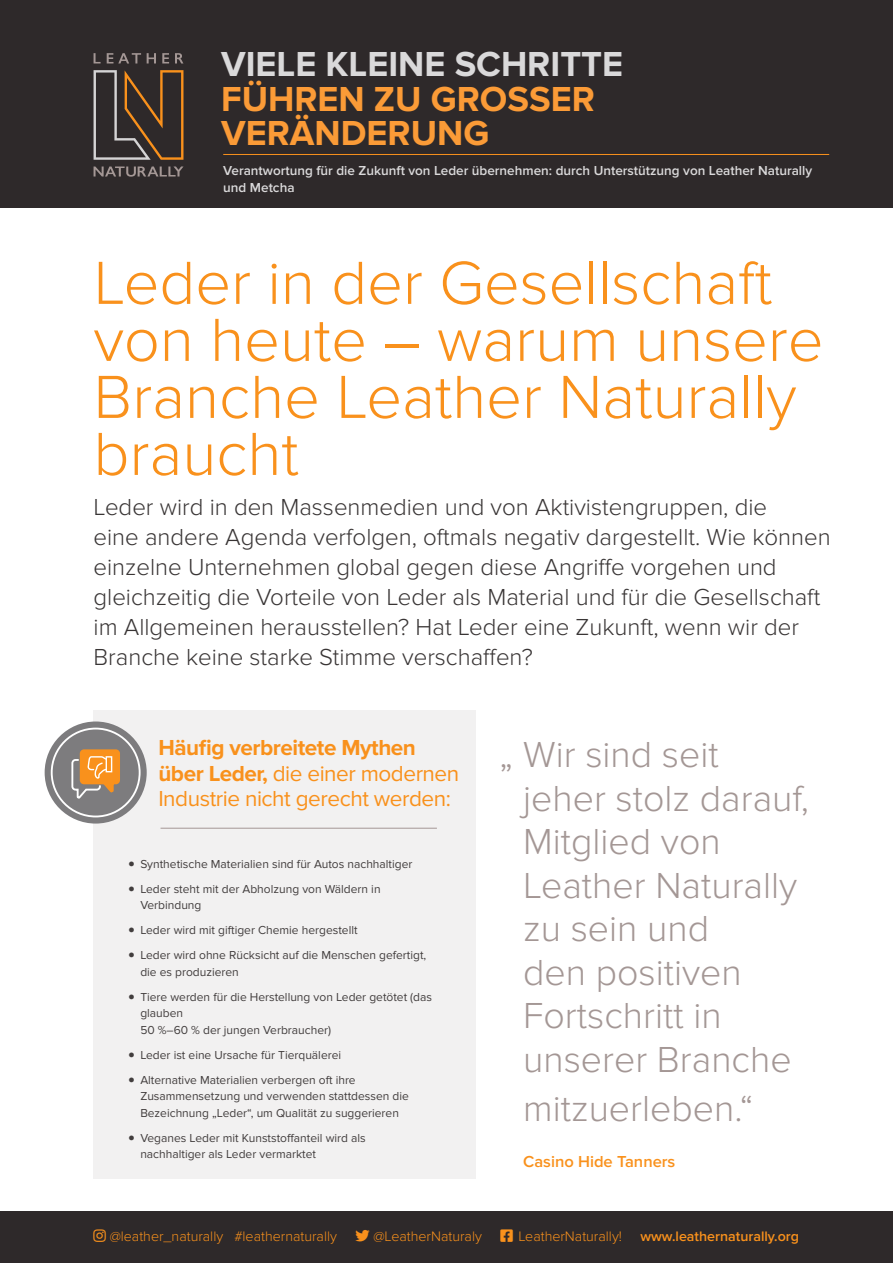
<style>
.page{position:relative;width:893px;height:1263px;background:#fff}
.page>*{position:absolute;margin:0;border:0;box-sizing:border-box;transform-origin:0 0}
.t1{font:300 63px/57px "Proxima Nova";color:#f9911c}
.t2{font:300 37.5px/43.5px "Proxima Nova";color:#a49795}
.t3{font:700 36px/34.5px "Proxima Nova";color:#fb9b37}
.t4{font:700 36px "Proxima Nova";color:#dad9da}
.t5{font:300 24px/30px "Proxima Nova";color:#393535}
.t6{font:22.5px/25.5px "Proxima Nova";letter-spacing:-.02em;color:#f9911c}
.t7{font:600 16.5px "Proxima Nova";color:#f9911c}
.t8{font:300 14.25px "Proxima Nova";color:#f9911c}
.t9{font:600 14.25px "Proxima Nova";color:#f9911c}
.t10{font:600 13.5px/16.2px "Proxima Nova";color:#dad9da}
.t11{font:12px/16.5px "Proxima Nova";color:#241f1f}
.s1{font-weight:700}
.s2{font-weight:600;font-size:21px}
</style>
<div class="page">
<div style="left:0;top:0;width:893px;height:208px;background:#2e292a"></div>
<div style="left:0;top:1212px;width:893px;height:51px;background:#2e292a"></div>
<hr style="left:223px;top:154px;width:606px;height:1px;background:#f9911c">
<svg style="left:94px;top:70px;width:89px;height:90px"></svg>
<svg style="left:94px;top:53px;width:7px;height:10px"></svg>
<svg style="left:107px;top:53px;width:34px;height:10px"></svg>
<svg style="left:147px;top:53px;width:9px;height:10px"></svg>
<svg style="left:162px;top:53px;width:7px;height:10px"></svg>
<svg style="left:175px;top:53px;width:8px;height:10px"></svg>
<svg style="left:94px;top:166px;width:90px;height:11px"></svg>
<div style="left:94px;top:710px;width:382px;height:469px;background:#f2f1f1"></div>
<hr style="left:161px;top:828px;width:276px;height:1px;background:#a49795">
<div style="left:45px;top:721px;width:102px;height:102px;background:#7d7c7e;border-radius:50%"></div>
<div style="left:51px;top:728px;width:90px;height:89px;border:2px solid #fff;border-radius:50%"></div>
<svg style="left:71px;top:749px;width:49px;height:50px"></svg>
<div style="left:106px;top:756px;width:6px;height:16px;border:1px solid #fff"></div>
<h3 class="t4" style="left:221px;top:44px;width:404px">VIELE KLEINE SCHRITTE</h3>
<h3 class="t3" style="left:221px;top:82px;width:375px">FÜHREN ZU GROSSER<br>VERÄNDERUNG</h3>
<p class="t10" style="left:223px;top:163px;width:590px">Verantwortung für die Zukunft von Leder übernehmen: durch Unterstützung von Leather Naturally und Metcha</p>
<h1 class="t1" style="left:94px;top:255px;width:731px">Leder in der Gesellschaft von heute – warum unsere<br>Branche Leather Naturally braucht</h1>
<p class="t5" style="left:94px;top:493px;width:739px">Leder wird in den Massenmedien und von Aktivistengruppen, die<br>eine andere Agenda verfolgen, oftmals negativ dargestellt. Wie können einzelne Unternehmen global gegen diese Angriffe vorgehen und gleichzeitig die Vorteile von Leder als Material und für die Gesellschaft im Allgemeinen herausstellen? Hat Leder eine Zukunft, wenn wir der Branche keine starke Stimme verschaffen?</p>
<h3 class="t6" style="left:158px;top:735px;width:302px"><span class="s1">Häufig verbreitete Mythen über Leder,</span> die einer modernen<br>Industrie nicht gerecht werden:</h3>
<p class="t11" style="left:128px;top:856px;width:286px"><span class="s2">•</span> Synthetische Materialien sind für Autos nachhaltiger</p>
<p class="t11" style="left:140px;top:881px;width:242px;text-indent:-13px"><span class="s2">•</span> Leder steht mit der Abholzung von Wäldern in<br>Verbindung</p>
<p class="t11" style="left:128px;top:922px;width:232px"><span class="s2">•</span> Leder wird mit giftiger Chemie hergestellt</p>
<p class="t11" style="left:140px;top:947px;width:287px;text-indent:-13px"><span class="s2">•</span> Leder wird ohne Rücksicht auf die Menschen gefertigt, die es produzieren</p>
<p class="t11" style="left:140px;top:989px;width:293px;text-indent:-13px"><span class="s2">•</span> Tiere werden für die Herstellung von Leder getötet (das glauben<br>50 %–60 % der jungen Verbraucher)</p>
<p class="t11" style="left:128px;top:1047px;width:215px"><span class="s2">•</span> Leder ist eine Ursache für Tierquälerei</p>
<p class="t11" style="left:140px;top:1072px;width:270px;text-indent:-13px"><span class="s2">•</span> Alternative Materialien verbergen oft ihre<br>Zusammensetzung und verwenden stattdessen die<br>Bezeichnung „Leder“, um Qualität zu suggerieren</p>
<p class="t11" style="left:140px;top:1130px;width:227px;text-indent:-13px"><span class="s2">•</span> Veganes Leder mit Kunststoffanteil wird als nachhaltiger als Leder vermarktet</p>
<h2 class="t2" style="left:523px;top:733px;width:287px;text-indent:-24px">„ Wir sind seit jeher stolz darauf,<br>Mitglied von<br>Leather Naturally zu sein und<br>den positiven<br>Fortschritt in unserer Branche</h2>
<h2 class="t2" style="left:523px;top:1087px;width:232px">mitzuerleben.“</h2>
<h3 class="t7" style="left:523px;top:1152px;width:154px">Casino Hide Tanners</h3>
<p class="t8" style="left:110px;top:1228px;width:229px">@leather_naturally #leathernaturally</p>
<p class="t8" style="left:373px;top:1228px;width:110px">@LeatherNaturaly</p>
<p class="t8" style="left:500px;top:1228px;width:123px">□□❑◆ LeatherNaturally!</p>
<p class="t9" style="left:640px;top:1228px;width:160px">www.leathernaturally.org</p>
</div>
